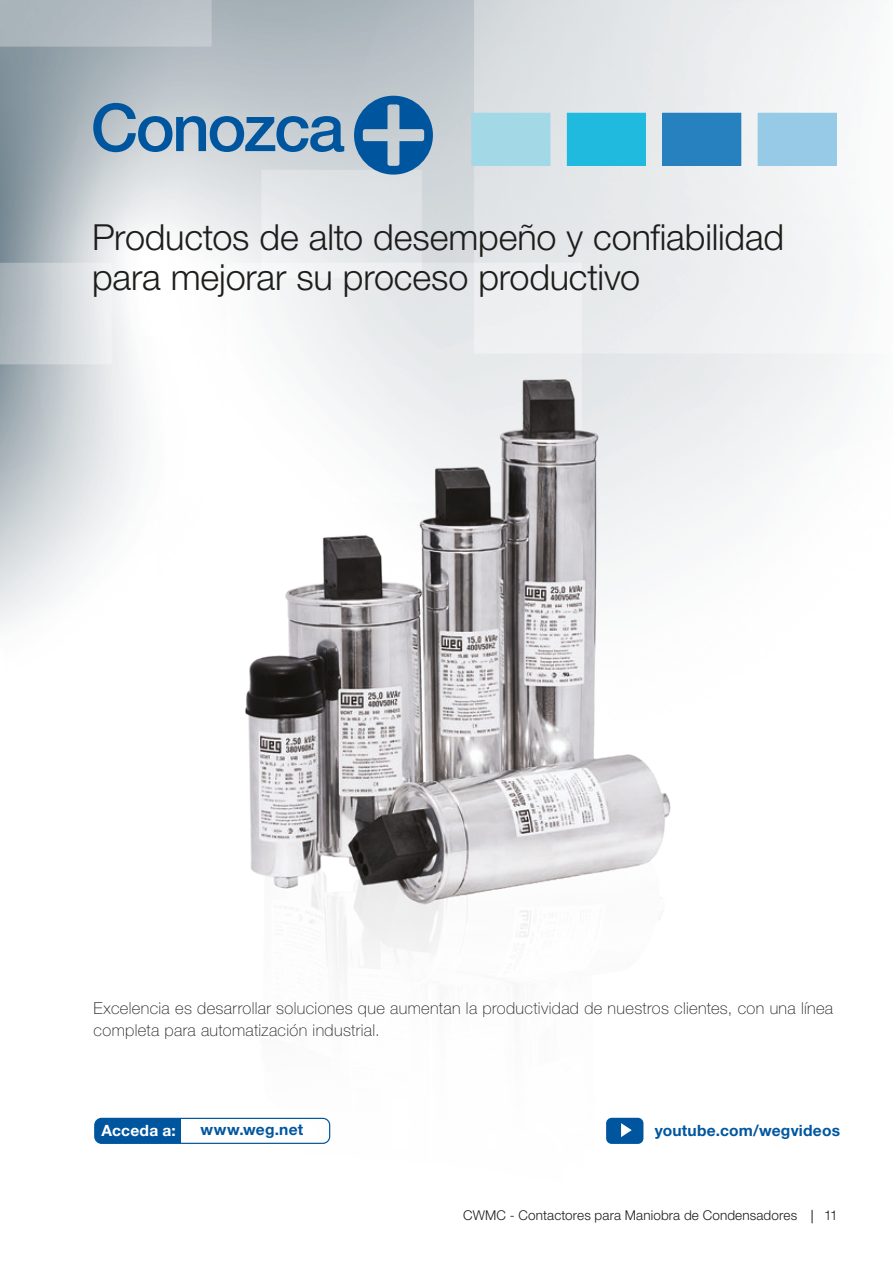
<style>
.page{position:relative;width:893px;height:1263px;background:#fff}
.page>*{position:absolute;margin:0;border:0;box-sizing:border-box;transform-origin:0 0}
.t1{font:500 65.85px "Helvetica Neue LT Pro";letter-spacing:-.04em;color:#00569e}
.t2{font:300 36px/40.2px "Helvetica Neue LT Pro";letter-spacing:-.005em;color:#1d1d1b}
.t3{font:100 16.5px/21.3px "Helvetica Neue LT Pro";letter-spacing:.02em;color:#1d1d1b}
.t4{font:700 15.6px "Helvetica Neue LT Pro";letter-spacing:.01em;color:#00569e}
.t5{font:700 15.6px "Helvetica Neue LT Pro";letter-spacing:.015em;color:#fff}
.t6{font:300 13.5px "Helvetica Neue LT Pro";letter-spacing:.01em;color:#1d1d1b}
</style>
<div class="page">
<svg style="left:812px;top:1210px;width:1px;height:13px"></svg>
<img style="left:0;top:0;width:862px;height:625px">
<div style="left:472px;top:113px;width:78px;height:52px;background:#a3d8e7"></div>
<div style="left:567px;top:113px;width:78px;height:52px;background:#20badf"></div>
<div style="left:663px;top:113px;width:78px;height:52px;background:#2881bf"></div>
<div style="left:758px;top:113px;width:78px;height:52px;background:#96cae6"></div>
<svg style="left:354px;top:96px;width:79px;height:79px;background:#568ab4"></svg>
<div style="left:95px;top:1118px;width:235px;height:25px;background:#00569e;border-radius:7px"></div>
<div style="left:182px;top:1118px;width:148px;height:25px;background:#fff"></div>
<div style="left:94px;top:1118px;width:236px;height:26px;border:1px solid #00569e;border-radius:7px"></div>
<img style="left:219px;top:337px;width:470px;height:807px">
<h1 class="t1" style="left:91px;top:88px;width:255px">Conozca</h1>
<h2 class="t2" style="left:92px;top:216px;width:693px">Productos de alto desempeño y confiabilidad para mejorar su proceso productivo</h2>
<p class="t3" style="left:94px;top:997px;width:741px">Excelencia es desarrollar soluciones que aumentan la productividad de nuestros clientes, con una línea completa para automatización industrial.</p>
<p class="t5" style="left:101px;top:1121px;width:76px">Acceda a:</p>
<p class="t4" style="left:201px;top:1120px;width:104px">www.weg.net</p>
<p class="t4" style="left:655px;top:1120px;width:187px">youtube.com/wegvideos</p>
<p class="t6" style="left:463px;top:1207px;width:335px">CWMC - Contactores para Maniobra de Condensadores</p>
<p class="t6" style="left:824px;top:1207px;width:15px">11</p>
</div>
